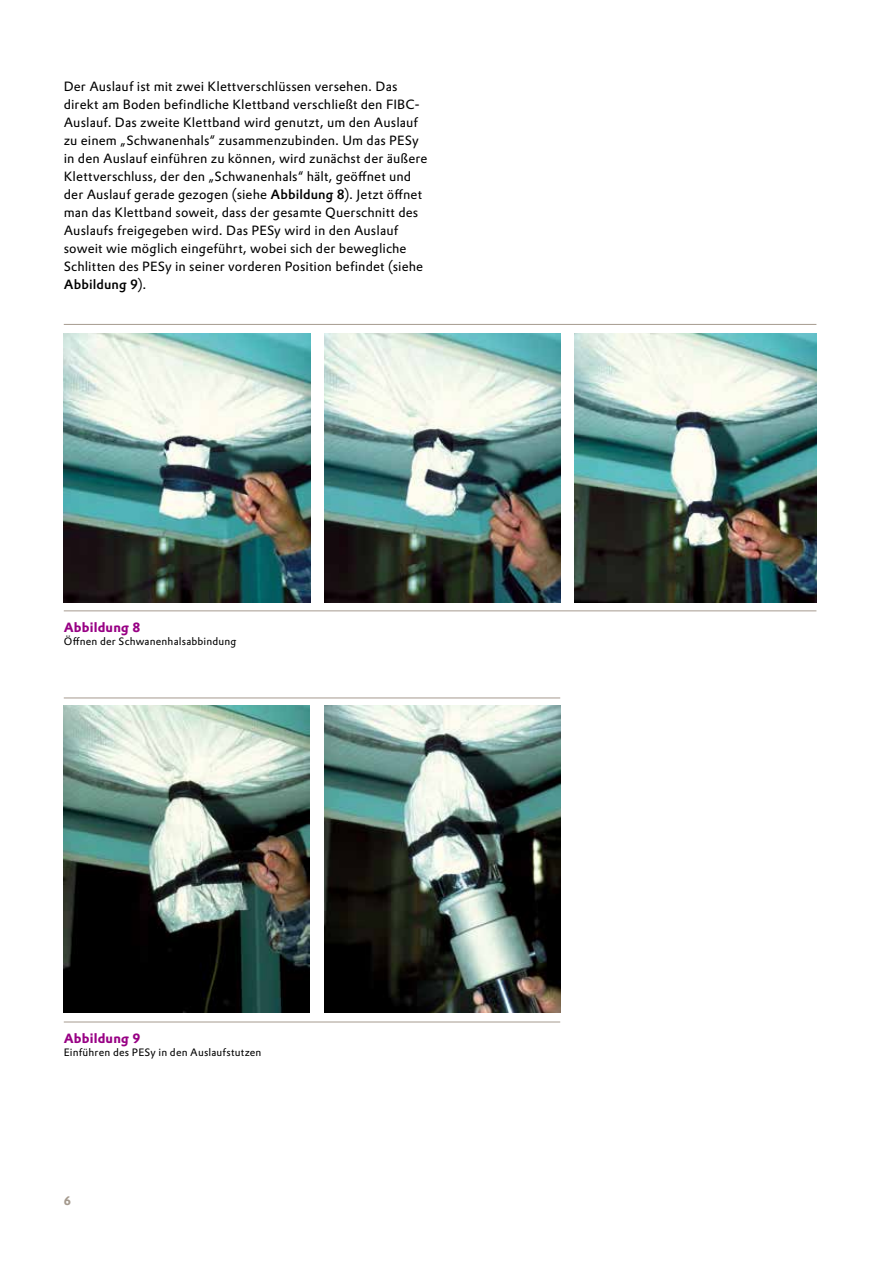
<style>
.page{position:relative;width:893px;height:1263px;background:#fff}
.page>*{position:absolute;margin:0;border:0;box-sizing:border-box;transform-origin:0 0}
.t1{font:13.2px/18px "Evonik Prokyon";letter-spacing:.01em;color:#000}
.t2{font:700 13.2px "Evonik Prokyon";letter-spacing:.015em;color:#980084}
.t3{font:700 12px "Evonik Prokyon";color:#a59a8e}
.t4{font:10.5px "Evonik Prokyon";letter-spacing:.02em;color:#000}
.s1{font-weight:500}
</style>
<div class="page">
<img style="left:64px;top:705px;width:246px;height:308px">
<img style="left:325px;top:705px;width:235px;height:308px">
<img style="left:64px;top:333px;width:246px;height:269px">
<img style="left:324px;top:333px;width:236px;height:269px">
<img style="left:574px;top:333px;width:242px;height:269px">
<hr style="left:64px;top:1022px;width:496px;height:1px;background:#a59a8e">
<hr style="left:64px;top:698px;width:496px;height:1px;background:#a59a8e">
<hr style="left:64px;top:610px;width:752px;height:1px;background:#a59a8e">
<hr style="left:64px;top:324px;width:752px;height:1px;background:#a59a8e">
<p class="t1" style="left:64px;top:76px;width:365px">Der Auslauf ist mit zwei Klettverschlüssen versehen. Das direkt am Boden befindliche Klettband verschließt den FIBC-Auslauf. Das zweite Klettband wird genutzt, um den Auslauf zu einem „Schwanenhals“ zusammenzubinden. Um das PESy in den Auslauf einführen zu können, wird zunächst der äußere Klettverschluss, der den „Schwanenhals“ hält, geöffnet und der Auslauf gerade gezogen (siehe <span class="s1">Abbildung 8</span>). Jetzt öffnet man das Klettband soweit, dass der gesamte Querschnitt des Auslaufs freigegeben wird. Das PESy wird in den Auslauf soweit wie möglich eingeführt, wobei sich der bewegliche Schlitten des PESy in seiner vorderen Position befindet (siehe <span class="s1">Abbildung 9</span>).</p>
<p class="t2" style="left:64px;top:616px;width:78px">Abbildung 8</p>
<p class="t4" style="left:64px;top:633px;width:174px">Öffnen der Schwanenhalsabbindung</p>
<p class="t2" style="left:64px;top:1027px;width:78px">Abbildung 9</p>
<p class="t4" style="left:64px;top:1044px;width:199px">Einführen des PESy in den Auslaufstutzen</p>
<p class="t3" style="left:64px;top:1191px;width:9px">6</p>
</div>
